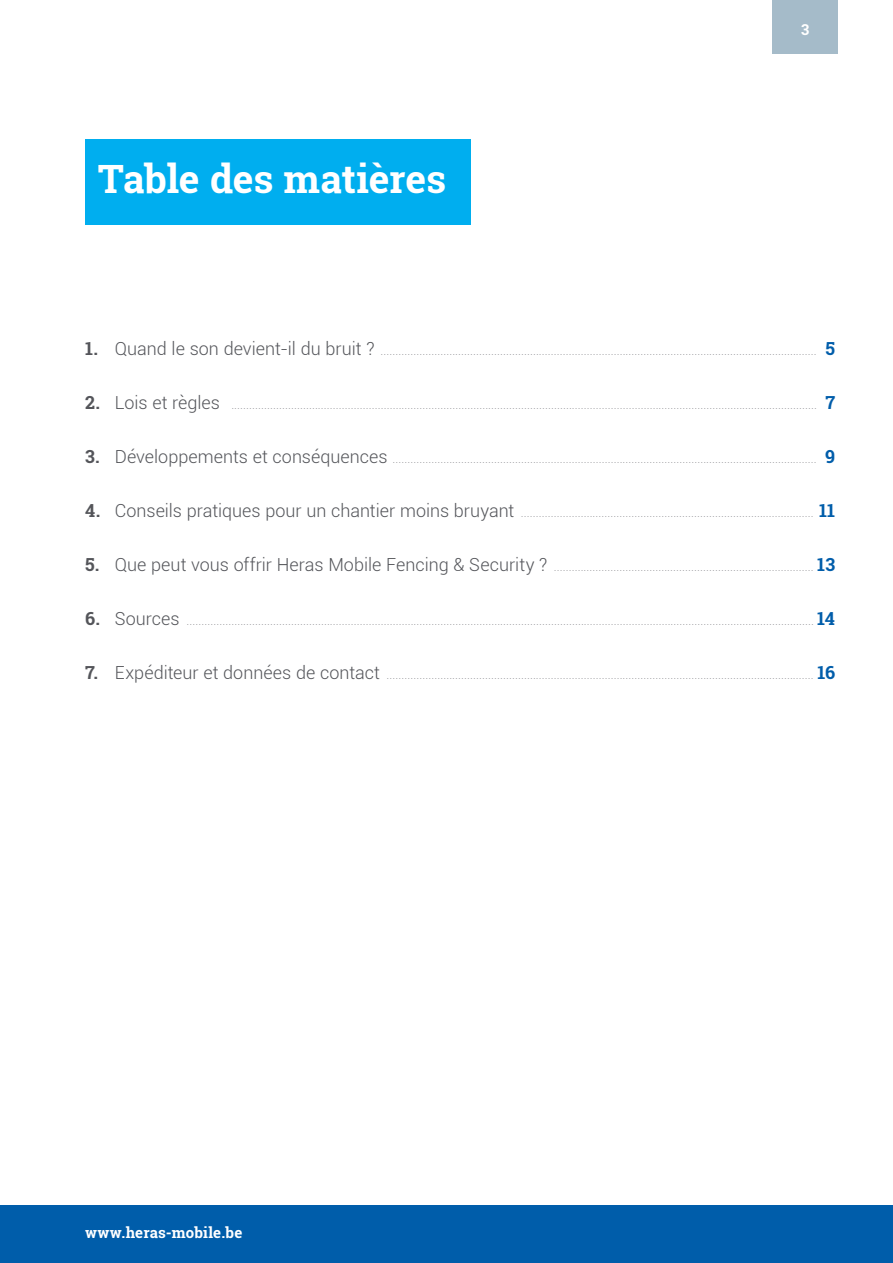
<style>
.page{position:relative;width:893px;height:1263px;background:#fff}
.page>*{position:absolute;margin:0;border:0;box-sizing:border-box;transform-origin:0 0}
.platte_tekst{font:700 39px "Roboto Slab";letter-spacing:-.005em;color:#fff}
.margetekst{font:700 15px "Roboto Slab";letter-spacing:.01em;color:#fff}
.platte_tekst-2{font:300 12px "Roboto";color:#959599}
.s1{font-family:"Roboto Slab";font-weight:700;font-size:18px;color:#54555a}
.s2{font-size:18px;color:#54555a}
.s3{font-family:"Roboto Slab";font-weight:700;font-size:18px;color:#005daa}
</style>
<div class="page">
<div style="left:773px;top:0;width:65px;height:54px;background:#a5bbc9"></div>
<div style="left:85px;top:139px;width:386px;height:85px;background:#00aeef"></div>
<div style="left:0;top:1205px;width:893px;height:58px;background:#005daa"></div>
<p class="platte_tekst" style="left:98px;top:152px;width:350px">Table des matières</p>
<p class="margetekst" style="left:801px;top:19px;width:10px">3</p>
<p class="platte_tekst-2" style="left:85px;top:342px;width:751px"><span class="s1">1.</span> <span class="s2">Quand le son devient-il du bruit ?</span> .................................................................................................................................................. <span class="s3">5</span></p>
<p class="platte_tekst-2" style="left:85px;top:396px;width:752px"><span class="s1">2.</span> <span class="s2">Lois et règles</span> .................................................................................................................................................................................................... <span class="s3">7</span></p>
<p class="platte_tekst-2" style="left:85px;top:450px;width:751px"><span class="s1">3.</span> <span class="s2">Développements et conséquences</span> .............................................................................................................................................. <span class="s3">9</span></p>
<p class="platte_tekst-2" style="left:85px;top:504px;width:752px"><span class="s1">4.</span> <span class="s2">Conseils pratiques pour un chantier moins bruyant</span> .................................................................................................. <span class="s3">11</span></p>
<p class="platte_tekst-2" style="left:85px;top:558px;width:752px"><span class="s1">5.</span> <span class="s2">Que peut vous offrir Heras Mobile Fencing &amp; Security ?</span> ....................................................................................... <span class="s3">13</span></p>
<p class="platte_tekst-2" style="left:85px;top:612px;width:751px"><span class="s1">6.</span> <span class="s2">Sources</span> .................................................................................................................................................................................................................. <span class="s3">14</span></p>
<p class="platte_tekst-2" style="left:85px;top:666px;width:752px"><span class="s1">7.</span> <span class="s2">Expéditeur et données de contact</span> ............................................................................................................................................... <span class="s3">16</span></p>
<p class="margetekst" style="left:85px;top:1222px;width:159px">www.heras-mobile.be</p>
</div>
